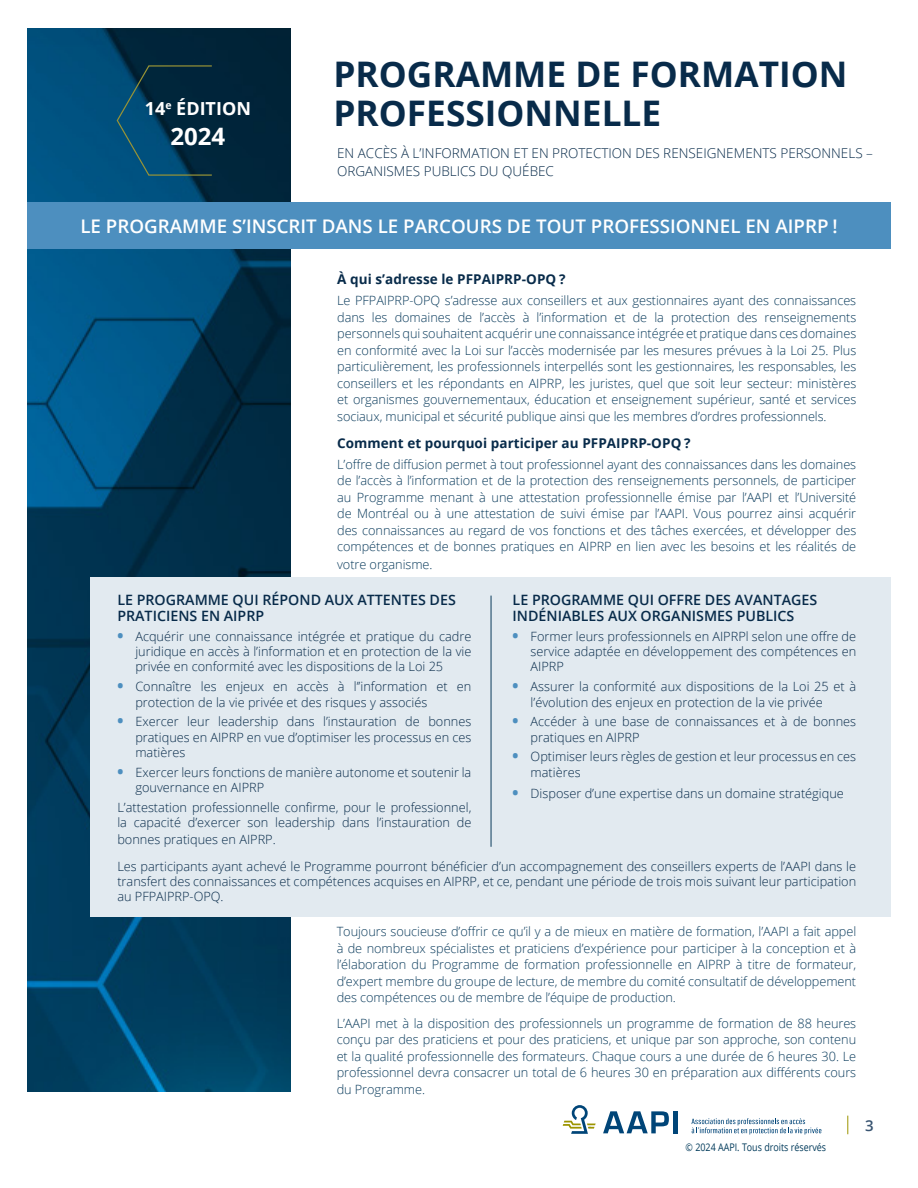
<style>
.page{position:relative;width:918px;height:1188px;background:#fff}
.page>*{position:absolute;margin:0;border:0;box-sizing:border-box;transform-origin:0 0}
.t1{font:700 35.25px "Open Sans";color:#082b4a}
.t2{font:700 24px "Open Sans";color:#fff}
.t3{font:600 18.75px "Open Sans";color:#fff}
.t4{font:700 18px "Open Sans";color:#fff}
.t5{font:600 15px "Open Sans";color:#385471}
.sous-titre_maj{font:600 14.25px/16.5px "Open Sans";color:#082b4a}
.t6{font:300 13.5px/18px "Open Sans";color:#082b4a}
.sous-titre_bold{font:700 13.5px "Open Sans";letter-spacing:.005em;color:#082b4a}
.texte_1{font:300 12.75px/16.5px "Open Sans";letter-spacing:-.005em;color:#0a3b5c;text-align:justify}
.énum_2{font:300 12.75px/15.3px "Open Sans";color:#082b4a}
.t7{font:10.5px "Open Sans";color:#023b5b;scale:.85 1}
.s1{font-weight:800;font-size:15px;color:#4d8fbf}
</style>
<div class="page">
<svg style="left:563px;top:1105px;width:33px;height:29px"></svg>
<svg style="left:603px;top:1111px;width:66px;height:22px"></svg>
<hr style="left:674px;top:1111px;width:4px;height:22px;background:#004578">
<svg style="left:691px;top:1118px;width:130px;height:17px"></svg>
<svg style="left:847px;top:1116px;width:1px;height:18px"></svg>
<img style="left:27px;top:28px;width:264px;height:1064px">
<svg style="left:116px;top:65px;width:97px;height:111px;background:#043955"></svg>
<div style="left:27px;top:202px;width:864px;height:47px;background:#4d8fbf"></div>
<div style="left:91px;top:577px;width:800px;height:339px;background:#e2eaf0"></div>
<hr style="left:491px;top:596px;width:1px;height:251px;background:#0a3b5c">
<p class="t4" style="left:145px;top:96px;width:108px">14<sup>e</sup> ÉDITION</p>
<p class="t2" style="left:171px;top:119px;width:56px">2024</p>
<p class="t1" style="left:333px;top:50px;width:515px">PROGRAMME DE FORMATION</p>
<p class="t1" style="left:333px;top:89px;width:329px">PROFESSIONNELLE</p>
<p class="t6" style="left:337px;top:144px;width:537px">EN ACCÈS À L’INFORMATION ET EN PROTECTION DES RENSEIGNEMENTS PERSONNELS –<br>ORGANISMES PUBLICS DU QUÉBEC</p>
<p class="t3" style="left:80px;top:213px;width:759px">LE PROGRAMME S’INSCRIT DANS LE PARCOURS DE TOUT PROFESSIONNEL EN AIPRP !</p>
<p class="sous-titre_bold" style="left:337px;top:270px;width:230px">À qui s’adresse le PFPAIPRP-OPQ ?</p>
<p class="texte_1" style="left:337px;top:292px;width:521px">Le PFPAIPRP-OPQ s’adresse aux conseillers et aux gestionnaires ayant des connaissances dans les domaines de l’accès à l’information et de la protection des renseignements personnels qui souhaitent acquérir une connaissance intégrée et pratique dans ces domaines en conformité avec la Loi sur l’accès modernisée par les mesures prévues à la Loi 25. Plus particulièrement, les professionnels interpellés sont les gestionnaires, les responsables, les conseillers et les répondants en AIPRP, les juristes, quel que soit leur secteur: ministères et organismes gouvernementaux, éducation et enseignement supérieur, santé et services sociaux, municipal et sécurité publique ainsi que les membres d’ordres professionnels.</p>
<p class="sous-titre_bold" style="left:337px;top:433px;width:355px">Comment et pourquoi participer au PFPAIPRP-OPQ ?</p>
<p class="texte_1" style="left:337px;top:455px;width:521px">L’offre de diffusion permet à tout professionnel ayant des connaissances dans les domaines de l’accès à l’information et de la protection des renseignements personnels, de participer au Programme menant à une attestation professionnelle émise par l’AAPI et l’Université de Montréal ou à une attestation de suivi émise par l’AAPI. Vous pourrez ainsi acquérir des connaissances au regard de vos fonctions et des tâches exercées, et développer des compétences et de bonnes pratiques en AIPRP en lien avec les besoins et les réalités de</p>
<p class="texte_1" style="left:337px;top:556px;width:97px">votre organisme.</p>
<p class="sous-titre_maj" style="left:117px;top:591px;width:340px">LE PROGRAMME QUI RÉPOND AUX ATTENTES DES<br>PRATICIENS EN AIPRP</p>
<p class="énum_2" style="left:135px;top:628px;width:338px;text-align:justify;text-indent:-18px"><span class="s1">•</span> Acquérir une connaissance intégrée et pratique du cadre juridique en accès à l’information et en protection de la vie privée en conformité avec les dispositions de la Loi 25</p>
<p class="énum_2" style="left:135px;top:679px;width:338px;text-indent:-18px"><span class="s1">•</span> Connaître les enjeux en accès à l’’information et en protection de la vie privée et des risques y associés</p>
<p class="énum_2" style="left:135px;top:714px;width:338px;text-align:justify;text-indent:-18px"><span class="s1">•</span> Exercer leur leadership dans l’instauration de bonnes pratiques en AIPRP en vue d’optimiser les processus en ces matières</p>
<p class="énum_2" style="left:135px;top:764px;width:338px;text-indent:-18px"><span class="s1">•</span> Exercer leurs fonctions de manière autonome et soutenir la gouvernance en AIPRP</p>
<p class="énum_2" style="left:117px;top:799px;width:356px">L’attestation professionnelle confirme, pour le professionnel, la capacité d’exercer son leadership dans l’instauration de</p>
<p class="énum_2" style="left:117px;top:831px;width:160px">bonnes pratiques en AIPRP.</p>
<p class="sous-titre_maj" style="left:513px;top:591px;width:306px">LE PROGRAMME QUI OFFRE DES AVANTAGES<br>INDÉNIABLES AUX ORGANISMES PUBLICS</p>
<p class="énum_2" style="left:531px;top:628px;width:327px;text-align:justify;text-indent:-18px"><span class="s1">•</span> Former leurs professionnels en AIPRPl selon une offre de service adaptée en développement des compétences en AIPRP</p>
<p class="énum_2" style="left:531px;top:679px;width:327px;text-indent:-18px"><span class="s1">•</span> Assurer la conformité aux dispositions de la Loi 25 et à l’évolution des enjeux en protection de la vie privée</p>
<p class="énum_2" style="left:531px;top:714px;width:327px;text-indent:-18px"><span class="s1">•</span> Accéder à une base de connaissances et à de bonnes pratiques en AIPRP</p>
<p class="énum_2" style="left:531px;top:749px;width:327px;text-indent:-18px"><span class="s1">•</span> Optimiser leurs règles de gestion et leur processus en ces matières</p>
<p class="énum_2" style="left:513px;top:785px;width:333px"><span class="s1">•</span> Disposer d’une expertise dans un domaine stratégique</p>
<p class="énum_2" style="left:117px;top:858px;width:740px;text-align:justify">Les participants ayant achevé le Programme pourront bénéficier d’un accompagnement des conseillers experts de l’AAPI dans le transfert des connaissances et compétences acquises en AIPRP, et ce, pendant une période de trois mois suivant leur participation au PFPAIPRP-OPQ.</p>
<p class="texte_1" style="left:337px;top:923px;width:521px">Toujours soucieuse d’offrir ce qu’il y a de mieux en matière de formation, l’AAPI a fait appel à de nombreux spécialistes et praticiens d’expérience pour participer à la conception et à l’élaboration du Programme de formation professionnelle en AIPRP à titre de formateur, d’expert membre du groupe de lecture, de membre du comité consultatif de développement des compétences ou de membre de l’équipe de production.</p>
<p class="texte_1" style="left:337px;top:1015px;width:521px">L’AAPI met à la disposition des professionnels un programme de formation de 88 heures conçu par des praticiens et pour des praticiens, et unique par son approche, son contenu et la qualité professionnelle des formateurs. Chaque cours a une durée de 6 heures 30. Le professionnel devra consacrer un total de 6 heures 30 en préparation aux différents cours du Programme.</p>
<p class="t7" style="left:686px;top:1140px;width:167px">© 2024 AAPI. Tous droits réservés</p>
<p class="t5" style="left:865px;top:1115px;width:10px">3</p>
</div>
